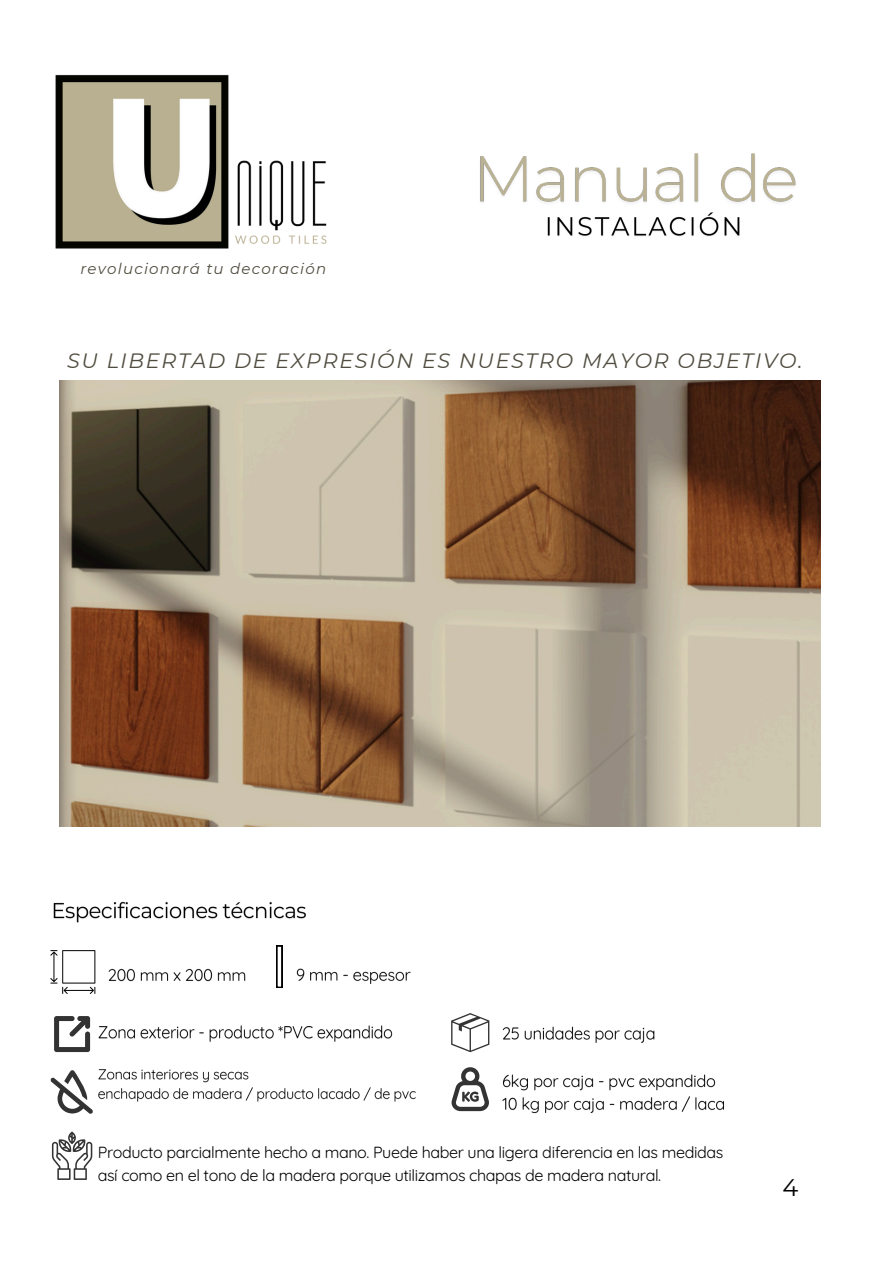
<style>
.page{position:relative;width:894px;height:1264px;background:#fff}
.page>*{position:absolute;margin:0;border:0;box-sizing:border-box;transform-origin:0 0}
.t1{font:24px "Montserrat";color:#000}
.t2{font:italic 20.7px "Montserrat";letter-spacing:.08em;color:#504c3f}
.t3{font:16.05px/22.5px "Quicksand";letter-spacing:-.025em;color:#000}
.t4{font:italic 15px "Montserrat";letter-spacing:.08em;color:#504c3f}
</style>
<div class="page">
<img style="left:55px;top:74px;width:272px;height:175px">
<img style="left:480px;top:153px;width:316px;height:50px">
<img style="left:547px;top:212px;width:193px;height:25px">
<svg style="left:50px;top:950px;width:45px;height:44px"></svg>
<svg style="left:451px;top:1067px;width:38px;height:44px"></svg>
<img style="left:502px;top:1074px;width:222px;height:40px">
<svg style="left:50px;top:1070px;width:43px;height:43px"></svg>
<svg style="left:54px;top:1016px;width:36px;height:36px"></svg>
<img style="left:98px;top:1025px;width:295px;height:17px">
<svg style="left:276px;top:945px;width:6px;height:42px"></svg>
<svg style="left:52px;top:1131px;width:40px;height:48px"></svg>
<img style="left:98px;top:1069px;width:318px;height:33px">
<img style="left:108px;top:968px;width:138px;height:14px">
<svg style="left:451px;top:1013px;width:38px;height:39px"></svg>
<img style="left:502px;top:1026px;width:153px;height:17px">
<img style="left:53px;top:901px;width:253px;height:22px">
<img style="left:296px;top:968px;width:115px;height:16px">
<img style="left:59px;top:380px;width:761px;height:446px">
<h4 class="t4" style="left:80px;top:259px;width:247px">revolucionará tu decoración</h4>
<h6 class="t2" style="left:67px;top:348px;width:736px">SU LIBERTAD DE EXPRESIÓN ES NUESTRO MAYOR OBJETIVO.</h6>
<p class="t3" style="left:98px;top:1141px;width:626px">Producto parcialmente hecho a mano. Puede haber una ligera diferencia en las medidas así como en el tono de la madera porque utilizamos chapas de madera natural.</p>
<h1 class="t1" style="left:782px;top:1173px;width:17px">4</h1>
</div>
